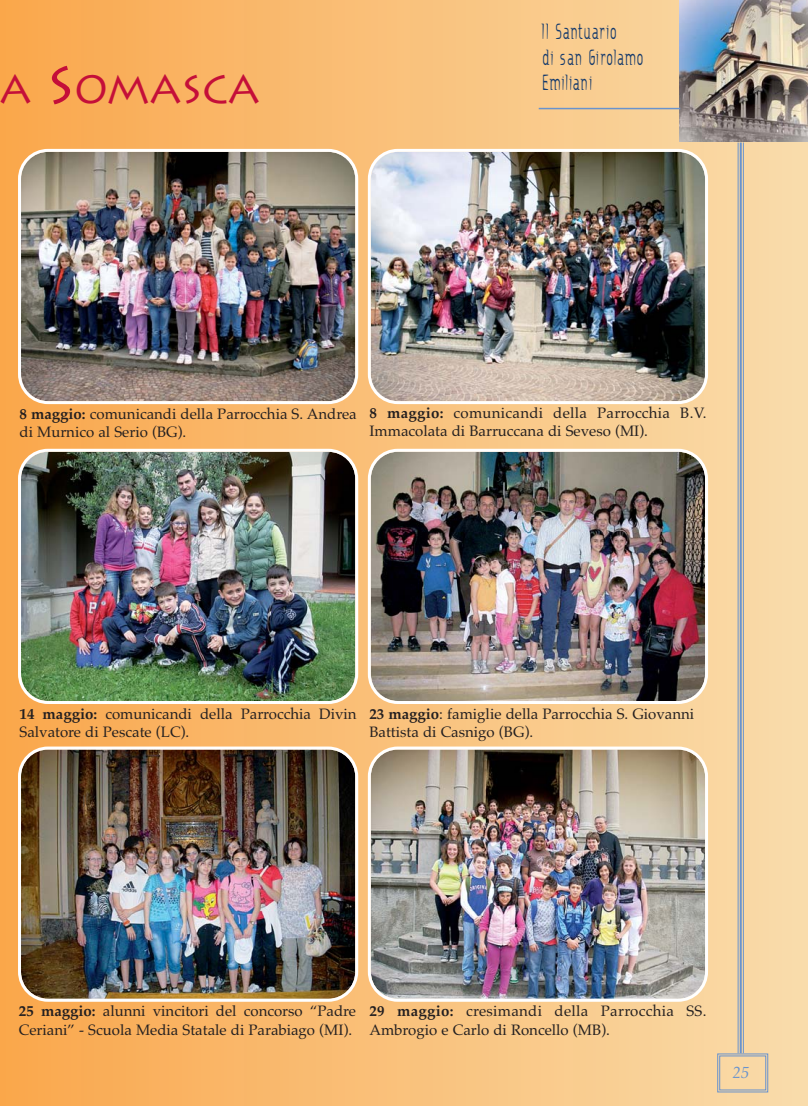
<style>
.page{position:relative;width:808px;height:1106px;background:#fff}
.page>*{position:absolute;margin:0;border:0;box-sizing:border-box;transform-origin:0 0}
.t1{font:39.3px "Lithos Pro";color:#c40f39}
.t2{font:21px/25.2px "Ritalin";letter-spacing:.06em;color:#153a6c;scale:.6 1}
.t3{font:italic 16.5px "Palatino";color:#6993cd}
.t4{font:15px/18.3px "Palatino";color:#231f20}
.s1{font-size:52.5px}
.s2{font-weight:700}
</style>
<div class="page">
<div style="left:0;top:0;width:808px;height:1106px;background:linear-gradient(to right,#faa74c,#f9dcac)"></div>
<hr style="left:0;top:0;width:1px;height:1106px;background:#faa74a">
<img style="left:679px;top:0;width:129px;height:141px">
<svg style="left:717px;top:1052px;width:52px;height:41px;background:#e2ccaa"></svg>
<hr style="left:539px;top:108px;width:141px;height:1px;background:#6993cd">
<hr style="left:743px;top:142px;width:1px;height:911px;background:#6993cd">
<hr style="left:740px;top:142px;width:2px;height:911px;background:#6993cd">
<hr style="left:738px;top:142px;width:1px;height:911px;background:#6993cd">
<img style="left:368px;top:149px;width:340px;height:255px">
<img style="left:18px;top:449px;width:340px;height:255px">
<img style="left:18px;top:746px;width:340px;height:255px">
<img style="left:368px;top:746px;width:340px;height:255px">
<img style="left:18px;top:149px;width:340px;height:255px">
<img style="left:368px;top:449px;width:340px;height:255px">
<h1 class="t1" style="left:0;top:67px;width:261px">A <span class="s1">S</span>OMASCA</h1>
<h2 class="t2" style="left:541px;top:19px;width:171px">Il Santuario<br>di san Girolamo<br>Emiliani</h2>
<p class="t4" style="left:20px;top:406px;width:339px"><span class="s2">8 maggio:</span> comunicandi della Parrocchia S. Andrea di Murnico al Serio (BG).</p>
<p class="t4" style="left:369px;top:405px;width:339px"><span class="s2">8 maggio:</span> comunicandi della Parrocchia B.V.<br>Immacolata di Barruccana di Seveso (MI).</p>
<p class="t4" style="left:20px;top:706px;width:339px"><span class="s2">14 maggio:</span> comunicandi della Parrocchia Divin<br>Salvatore di Pescate (LC).</p>
<p class="t4" style="left:369px;top:706px;width:326px"><span class="s2">23 maggio</span>: famiglie della Parrocchia S. Giovanni<br>Battista di Casnigo (BG).</p>
<p class="t4" style="left:19px;top:1003px;width:339px"><span class="s2">25 maggio:</span> alunni vincitori del concorso “Padre<br>Ceriani” - Scuola Media Statale di Parabiago (MI).</p>
<p class="t4" style="left:369px;top:1003px;width:339px"><span class="s2">29 maggio:</span> cresimandi della Parrocchia SS.<br>Ambrogio e Carlo di Roncello (MB).</p>
<p class="t3" style="left:733px;top:1065px;width:18px">25</p>
</div>
